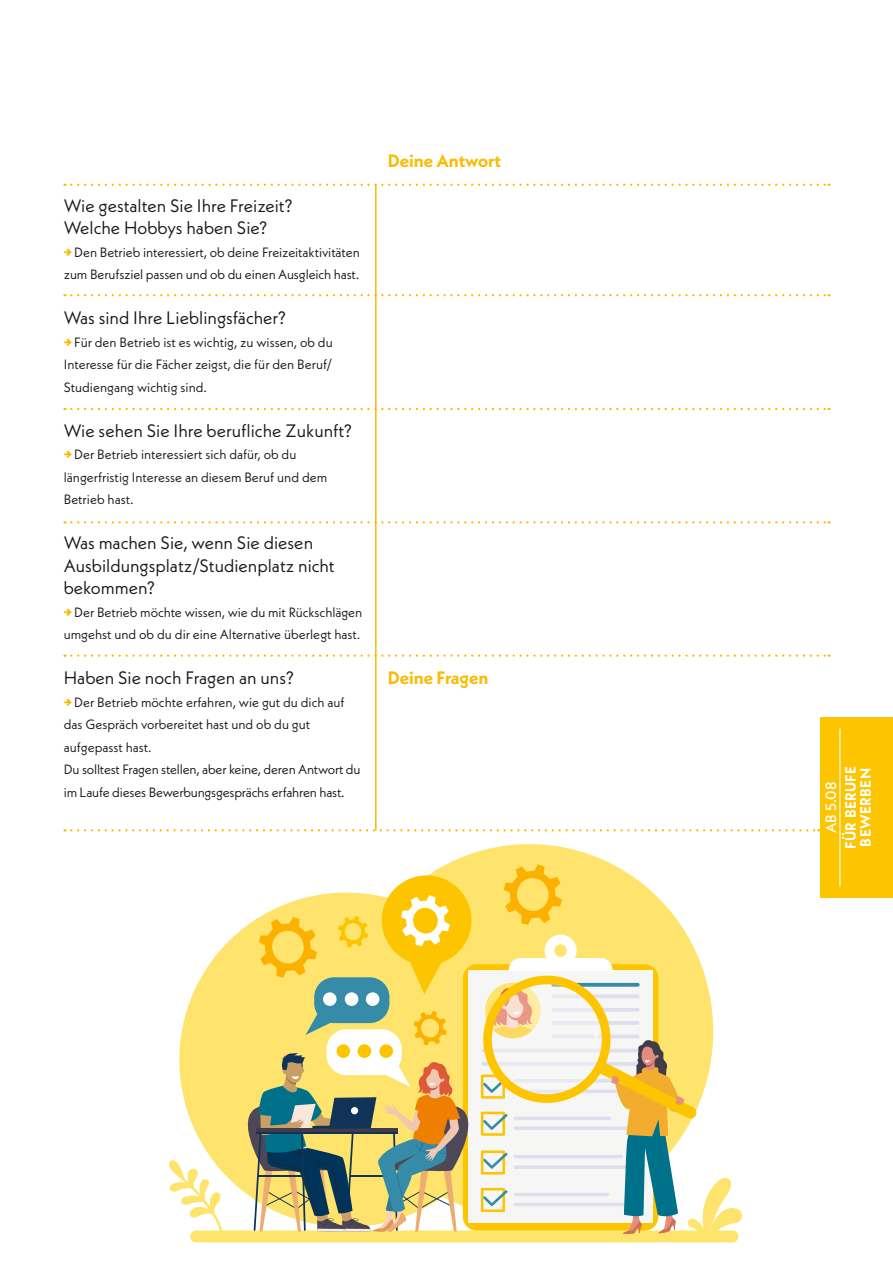
<style>
.page{position:relative;width:893px;height:1263px;background:#fff}
.page>*{position:absolute;margin:0;border:0;box-sizing:border-box;transform-origin:0 0}
.BWO_AB_Brot{font:18px/22.5px "Neue Kabel";color:#1a171c}
.BWO_AB_Brot-2{font:700 18px "Neue Kabel";letter-spacing:-.005em;color:#fabb00}
.programmpunkte_light{font:700 15px "Neue Kabel";letter-spacing:.02em;color:#fff}
.programmpunkte_light-2{font:500 15px "Neue Kabel";color:#fff}
.BWO_AB_ZUSATZINFOS{font:13.5px/22.5px "Neue Kabel";color:#1a171c}
.BWO_AB_Brot-3{font:13.5px/22.5px "Neue Kabel";letter-spacing:-.01em;color:#1a171c}
.s1{font-weight:900;color:#fabb00}
</style>
<div class="page">
<hr style="left:375px;top:184px;width:2px;height:646px;background:#fabb00">
<svg style="left:65px;top:184px;width:764px;height:2px"></svg>
<svg style="left:65px;top:294px;width:764px;height:2px"></svg>
<svg style="left:65px;top:408px;width:764px;height:2px"></svg>
<svg style="left:65px;top:521px;width:764px;height:2px"></svg>
<svg style="left:65px;top:654px;width:764px;height:3px"></svg>
<svg style="left:65px;top:829px;width:754px;height:2px"></svg>
<div style="left:190px;top:1230px;width:548px;height:12px;background:#fee46c;border-radius:6px"></div>
<svg style="left:169px;top:864px;width:573px;height:374px"></svg>
<div style="left:821px;top:718px;width:72px;height:180px;background:#fdc500"></div>
<hr style="left:839px;top:729px;width:1px;height:157px;background:#fff">
<p class="BWO_AB_Brot" style="left:64px;top:194px;width:230px">Wie gestalten Sie Ihre Freizeit?</p>
<p class="BWO_AB_Brot" style="left:64px;top:216px;width:205px">Welche Hobbys haben Sie?</p>
<p class="BWO_AB_Brot-3" style="left:64px;top:240px;width:298px"><span class="s1">→</span> Den Betrieb interessiert, ob deine Freizeitaktivitäten zum Berufsziel passen und ob du einen Ausgleich hast.</p>
<p class="BWO_AB_Brot" style="left:64px;top:306px;width:224px">Was sind Ihre Lieblingsfächer?</p>
<p class="BWO_AB_ZUSATZINFOS" style="left:64px;top:330px;width:271px;text-align:justify"><span class="s1">→</span> Für den Betrieb ist es wichtig, zu wissen, ob du Interesse für die Fächer zeigst, die für den Beruf/ Studiengang wichtig sind.</p>
<p class="BWO_AB_Brot" style="left:64px;top:419px;width:290px">Wie sehen Sie Ihre berufliche Zukunft?</p>
<p class="BWO_AB_ZUSATZINFOS" style="left:64px;top:443px;width:265px"><span class="s1">→</span> Der Betrieb interessiert sich dafür, ob du längerfristig Interesse an diesem Beruf und dem<br>Betrieb hast.</p>
<p class="BWO_AB_Brot" style="left:64px;top:531px;width:272px">Was machen Sie, wenn Sie diesen<br>Ausbildungsplatz/Studienplatz nicht bekommen?</p>
<p class="BWO_AB_ZUSATZINFOS" style="left:64px;top:600px;width:300px"><span class="s1">→</span> Der Betrieb möchte wissen, wie du mit Rückschlägen umgehst und ob du dir eine Alternative überlegt hast.</p>
<p class="BWO_AB_Brot" style="left:64px;top:666px;width:231px">Haben Sie noch Fragen an uns?</p>
<p class="BWO_AB_ZUSATZINFOS" style="left:64px;top:690px;width:282px"><span class="s1">→</span> Der Betrieb möchte erfahren, wie gut du dich auf das Gespräch vorbereitet hast und ob du gut aufgepasst hast.</p>
<p class="BWO_AB_ZUSATZINFOS" style="left:64px;top:758px;width:298px">Du solltest Fragen stellen, aber keine, deren Antwort du im Laufe dieses Bewerbungsgesprächs erfahren hast.</p>
<p class="BWO_AB_Brot-2" style="left:388px;top:149px;width:115px">Deine Antwort</p>
<p class="BWO_AB_Brot-2" style="left:388px;top:666px;width:102px">Deine Fragen</p>
<p class="programmpunkte_light" style="left:841px;top:849px;width:85px;rotate:-90deg">FÜR BERUFE</p>
<p class="programmpunkte_light" style="left:856px;top:846px;width:80px;rotate:-90deg">BEWERBEN</p>
<p class="programmpunkte_light-2" style="left:821px;top:833px;width:53px;rotate:-90deg">AB 5.08</p>
</div>
